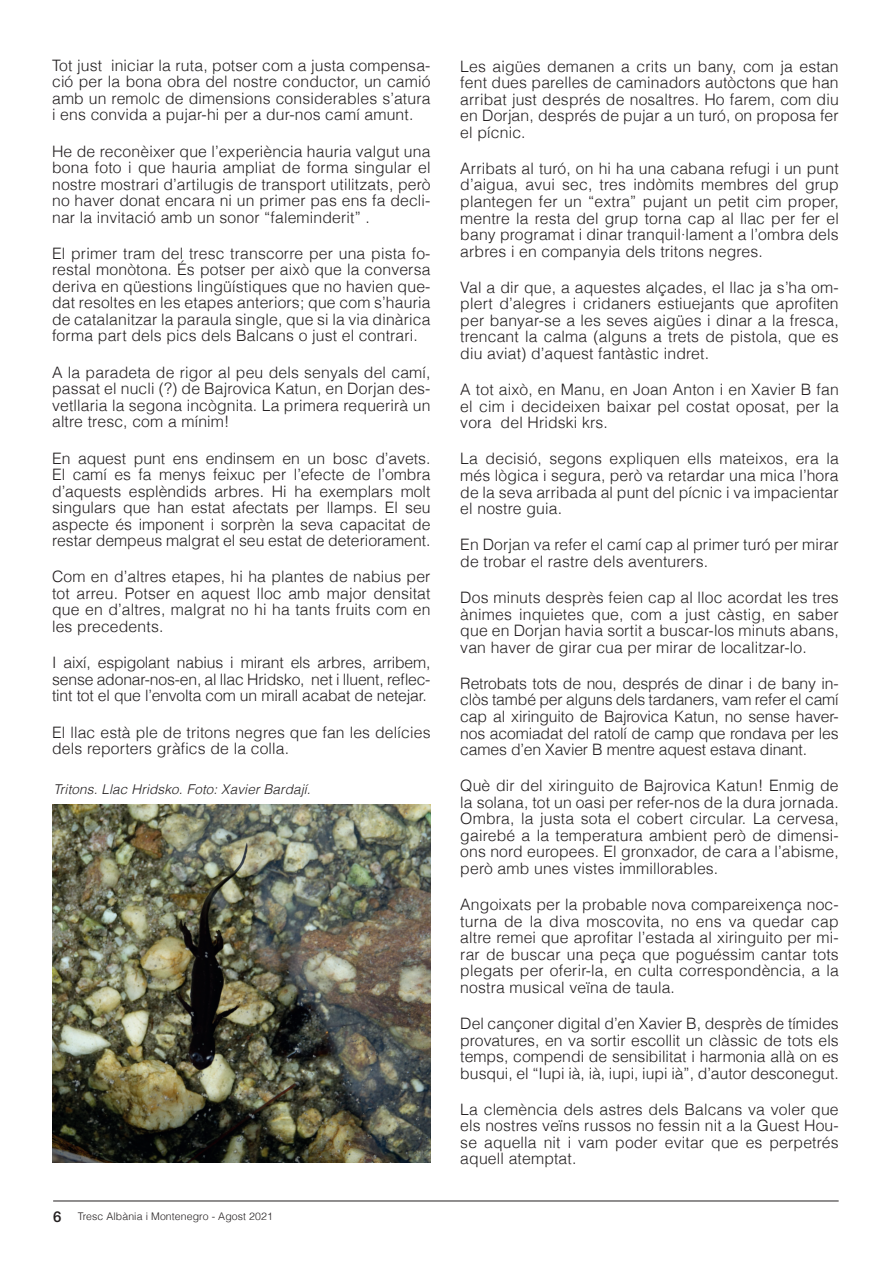
<style>
.page{position:relative;width:893px;height:1263px;background:#fff}
.page>*{position:absolute;margin:0;border:0;box-sizing:border-box;transform-origin:0 0}
.t1{font:300 15.75px/16.5px "Helvetica";letter-spacing:.01em;color:#231f20;text-align:justify}
.t2{font:italic 300 13.5px "Helvetica";letter-spacing:.01em;color:#231f20}
.t3{font:300 10.5px "Helvetica";letter-spacing:.01em;color:#231f20}
.s1{font-family:"Helvetica Neue LT Std";font-weight:500;font-size:15px}
</style>
<div class="page">
<hr style="left:53px;top:1201px;width:786px;height:1px;background:#231f20">
<img style="left:52px;top:804px;width:379px;height:358px">
<p class="t1" style="left:52px;top:56px;width:380px">Tot just iniciar la ruta, potser com a justa compensa&shy;ció per la bona obra del nostre conductor, un camió amb un remolc de dimensions considerables s’atura i ens convida a pujar-hi per a dur-nos camí amunt.</p>
<p class="t1" style="left:52px;top:142px;width:380px">He de reconèixer que l’experiència hauria valgut una bona foto i que hauria ampliat de forma singular el nostre mostrari d’artilugis de transport utilitzats, però no haver donat encara ni un primer pas ens fa decli&shy;nar la invitació amb un sonor “faleminderit” .</p>
<p class="t1" style="left:52px;top:244px;width:380px">El primer tram del tresc transcorre per una pista fo&shy;restal monòtona. És potser per això que la conversa deriva en qüestions lingüístiques que no havien que&shy;dat resoltes en les etapes anteriors; que com s’hauria de catalanitzar la paraula single, que si la via dinàrica forma part dels pics dels Balcans o just el contrari.</p>
<p class="t1" style="left:52px;top:363px;width:380px">A la paradeta de rigor al peu dels senyals del camí, passat el nucli (?) de Bajrovica Katun, en Dorjan des&shy;vetllaria la segona incògnita. La primera requerirà un altre tresc, com a mínim!</p>
<p class="t1" style="left:52px;top:449px;width:380px">En aquest punt ens endinsem en un bosc d’avets.<br>El camí es fa menys feixuc per l’efecte de l’ombra d’aquests esplèndids arbres. Hi ha exemplars molt singulars que han estat afectats per llamps. El seu aspecte és imponent i sorprèn la seva capacitat de restar dempeus malgrat el seu estat de deteriorament.</p>
<p class="t1" style="left:52px;top:568px;width:380px">Com en d’altres etapes, hi ha plantes de nabius per tot arreu. Potser en aquest lloc amb major densitat que en d’altres, malgrat no hi ha tants fruits com en les precedents.</p>
<p class="t1" style="left:52px;top:654px;width:380px">I així, espigolant nabius i mirant els arbres, arribem, sense adonar-nos-en, al llac Hridsko, net i lluent, reflec&shy;tint tot el que l’envolta com un mirall acabat de netejar.</p>
<p class="t1" style="left:52px;top:723px;width:380px">El llac està ple de tritons negres que fan les delícies dels reporters gràfics de la colla.</p>
<p class="t2" style="left:54px;top:778px;width:259px">Tritons. Llac Hridsko. Foto: Xavier Bardají.</p>
<p class="t3" style="left:53px;top:1208px;width:221px"><span class="s1">6</span> Tresc Albània i Montenegro - Agost 2021</p>
<p class="t1" style="left:460px;top:57px;width:380px">Les aigües demanen a crits un bany, com ja estan fent dues parelles de caminadors autòctons que han arribat just després de nosaltres. Ho farem, com diu en Dorjan, després de pujar a un turó, on proposa fer el pícnic.</p>
<p class="t1" style="left:460px;top:159px;width:380px">Arribats al turó, on hi ha una cabana refugi i un punt d’aigua, avui sec, tres indòmits membres del grup plantegen fer un “extra” pujant un petit cim proper, mentre la resta del grup torna cap al llac per fer el bany programat i dinar tranquil·lament a l’ombra dels arbres i en companyia dels tritons negres.</p>
<p class="t1" style="left:460px;top:278px;width:380px">Val a dir que, a aquestes alçades, el llac ja s’ha om&shy;plert d’alegres i cridaners estiuejants que aprofiten per banyar-se a les seves aigües i dinar a la fresca, trencant la calma (alguns a trets de pistola, que es diu aviat) d’aquest fantàstic indret.</p>
<p class="t1" style="left:460px;top:381px;width:380px">A tot això, en Manu, en Joan Anton i en Xavier B fan el cim i decideixen baixar pel costat oposat, per la vora del Hridski krs.</p>
<p class="t1" style="left:460px;top:450px;width:380px">La decisió, segons expliquen ells mateixos, era la més lògica i segura, però va retardar una mica l’hora de la seva arribada al punt del pícnic i va impacientar el nostre guia.</p>
<p class="t1" style="left:460px;top:536px;width:380px">En Dorjan va refer el camí cap al primer turó per mirar de trobar el rastre dels aventurers.</p>
<p class="t1" style="left:460px;top:588px;width:380px">Dos minuts desprès feien cap al lloc acordat les tres ànimes inquietes que, com a just càstig, en saber que en Dorjan havia sortit a buscar-los minuts abans, van haver de girar cua per mirar de localitzar-lo.</p>
<p class="t1" style="left:460px;top:674px;width:380px">Retrobats tots de nou, després de dinar i de bany in&shy;clòs també per alguns dels tardaners, vam refer el camí cap al xiringuito de Bajrovica Katun, no sense haver&shy;nos acomiadat del ratolí de camp que rondava per les cames d’en Xavier B mentre aquest estava dinant.</p>
<p class="t1" style="left:460px;top:777px;width:380px">Què dir del xiringuito de Bajrovica Katun! Enmig de la solana, tot un oasi per refer-nos de la dura jornada.<br>Ombra, la justa sota el cobert circular. La cervesa, gairebé a la temperatura ambient però de dimensi&shy;ons nord europees. El gronxador, de cara a l’abisme, però amb unes vistes immillorables.</p>
<p class="t1" style="left:460px;top:895px;width:380px">Angoixats per la probable nova compareixença noc&shy;turna de la diva moscovita, no ens va quedar cap altre remei que aprofitar l’estada al xiringuito per mi&shy;rar de buscar una peça que poguéssim cantar tots plegats per oferir-la, en culta correspondència, a la nostra musical veïna de taula.</p>
<p class="t1" style="left:460px;top:1014px;width:380px">Del cançoner digital d’en Xavier B, desprès de tímides provatures, en va sortir escollit un clàssic de tots els temps, compendi de sensibilitat i harmonia allà on es busqui, el “Iupi ià, ià, iupi, iupi ià”, d’autor desconegut.</p>
<p class="t1" style="left:460px;top:1100px;width:380px">La clemència dels astres dels Balcans va voler que els nostres veïns russos no fessin nit a la Guest Hou&shy;se aquella nit i vam poder evitar que es perpetrés aquell atemptat.</p>
</div>
